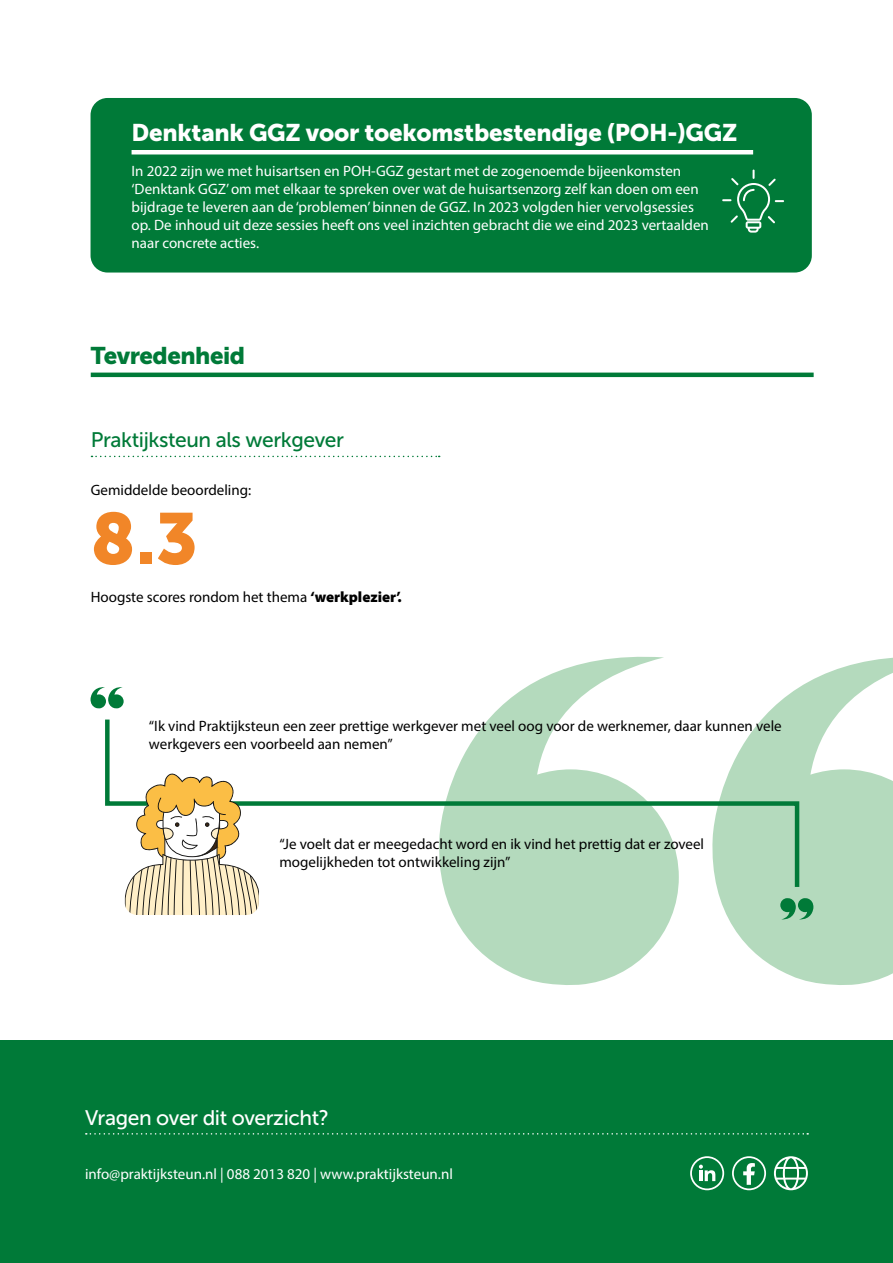
<style>
.page{position:relative;width:893px;height:1263px;background:#fff}
.page>*{position:absolute;margin:0;border:0;box-sizing:border-box;transform-origin:0 0}
.t1{font:72px "Museo Sans 900";color:#f18628}
.t2{font:24px "Museo Sans 900";letter-spacing:-.01em;color:#fff}
.t3{font:24px "Museo Sans 900";letter-spacing:-.02em;color:#007a38}
.t4{font:21px "Museo Sans 500";letter-spacing:-.02em;color:#007a38}
.t5{font:21px "Museo Sans 500";letter-spacing:-.02em;color:#fff}
.t6{font:15px/18px "Myriad Pro";color:#fff}
.t7{font:15px/18px "Myriad Pro";color:#000}
.s1{font-weight:900}
</style>
<div class="page">
<svg style="left:718px;top:657px;width:175px;height:328px;fill:#b4dabd"></svg>
<svg style="left:444px;top:656px;width:234px;height:329px;fill:#b4dabd"></svg>
<div style="left:0;top:1040px;width:893px;height:223px;background:#007a38"></div>
<svg style="left:86px;top:1133px;width:722px;height:1px"></svg>
<svg style="left:105px;top:715px;width:697px;height:176px"></svg>
<hr style="left:91px;top:373px;width:723px;height:4px;background:#007a38">
<svg style="left:91px;top:456px;width:349px;height:1px"></svg>
<svg style="left:125px;top:771px;width:134px;height:144px"></svg>
<svg style="left:690px;top:1156px;width:34px;height:34px"></svg>
<svg style="left:732px;top:1156px;width:34px;height:34px"></svg>
<svg style="left:774px;top:1156px;width:34px;height:34px"></svg>
<svg style="left:90px;top:687px;width:34px;height:21px"></svg>
<svg style="left:780px;top:898px;width:34px;height:22px"></svg>
<div style="left:91px;top:98px;width:721px;height:175px;background:#007a38;border-radius:17px"></div>
<hr style="left:132px;top:150px;width:621px;height:4px;background:#fff">
<svg style="left:722px;top:170px;width:62px;height:63px"></svg>
<h2 class="t2" style="left:132px;top:119px;width:607px">Denktank GGZ voor toekomstbestendige (POH-)GGZ</h2>
<p class="t6" style="left:132px;top:161px;width:579px">In 2022 zijn we met huisartsen en POH-GGZ gestart met de zogenoemde bijeenkomsten ‘Denktank GGZ’ om met elkaar te spreken over wat de huisartsenzorg zelf kan doen om een bijdrage te leveren aan de ‘problemen’ binnen de GGZ. In 2023 volgden hier vervolgsessies op. De inhoud uit deze sessies heeft ons veel inzichten gebracht die we eind 2023 vertaalden naar concrete acties.</p>
<h2 class="t3" style="left:91px;top:342px;width:156px">Tevredenheid</h2>
<h3 class="t4" style="left:91px;top:428px;width:255px">Praktijksteun als werkgever</h3>
<p class="t7" style="left:91px;top:480px;width:162px">Gemiddelde beoordeling:</p>
<h1 class="t1" style="left:91px;top:498px;width:109px">8.3</h1>
<p class="t7" style="left:91px;top:588px;width:312px">Hoogste scores rondom het thema <span class="s1">‘werkplezier’.</span></p>
<p class="t7" style="left:149px;top:716px;width:634px">“Ik vind Praktijksteun een zeer prettige werkgever met veel oog voor de werknemer, daar kunnen vele werkgevers een voorbeeld aan nemen”</p>
<p class="t7" style="left:279px;top:834px;width:426px">“Je voelt dat er meegedacht word en ik vind het prettig dat er zoveel mogelijkheden tot ontwikkeling zijn”</p>
<h3 class="t5" style="left:85px;top:1106px;width:246px">Vragen over dit overzicht?</h3>
<p class="t6" style="left:85px;top:1164px;width:369px">info@praktijksteun.nl | 088 2013 820 | www.praktijksteun.nl</p>
</div>
